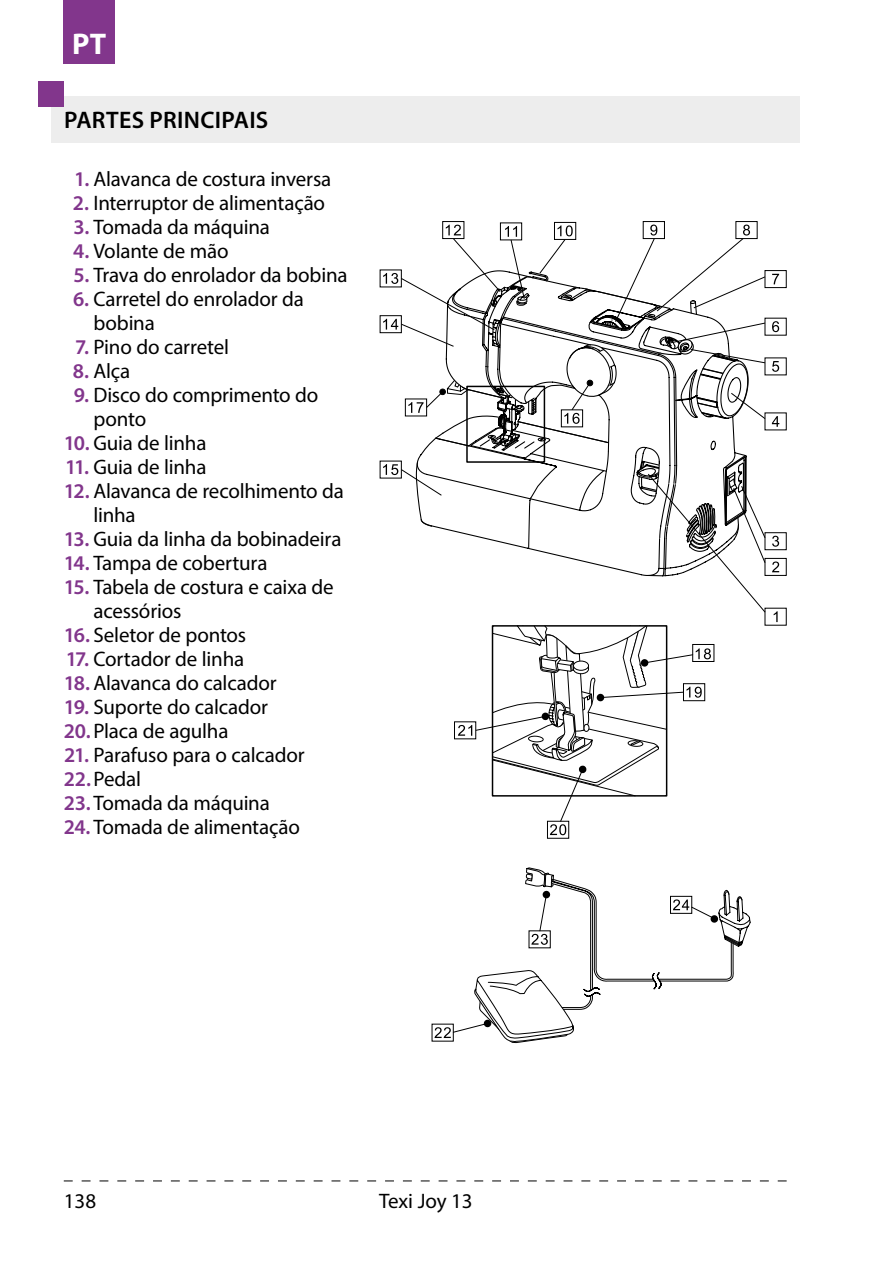
<style>
.page{position:relative;width:893px;height:1263px;background:#fff}
.page>*{position:absolute;margin:0;border:0;box-sizing:border-box;transform-origin:0 0}
.t1{font:700 30px "Myriad Pro";color:#fff}
.t2{font:600 24px "Myriad Pro";letter-spacing:.015em;color:#000}
.t3{font:21px/24px "Myriad Pro";letter-spacing:-.01em;color:#000}
.s1{font-weight:600;color:#82368c}
</style>
<div class="page">
<svg style="left:64px;top:1181px;width:723px;height:1px"></svg>
<div style="left:64px;top:0;width:51px;height:64px;background:#82368c"></div>
<div style="left:51px;top:96px;width:748px;height:46px;background:#ededed"></div>
<div style="left:38px;top:81px;width:26px;height:25px;background:#82368c"></div>
<svg style="left:664px;top:363px;width:85px;height:110px"></svg>
<svg style="left:416px;top:290px;width:248px;height:286px"></svg>
<div style="left:466px;top:386px;width:79px;height:77px;border:2px solid #000"></div>
<svg style="left:774px;top:611px;width:4px;height:11px"></svg>
<div style="left:765px;top:558px;width:22px;height:18px;border:1px solid #000"></div>
<svg style="left:772px;top:561px;width:7px;height:11px"></svg>
<svg style="left:648px;top:473px;width:118px;height:140px"></svg>
<div style="left:765px;top:532px;width:22px;height:18px;border:1px solid #000"></div>
<svg style="left:772px;top:536px;width:7px;height:11px"></svg>
<svg style="left:731px;top:393px;width:35px;height:26px"></svg>
<svg style="left:772px;top:416px;width:7px;height:11px"></svg>
<svg style="left:772px;top:361px;width:7px;height:11px"></svg>
<svg style="left:772px;top:321px;width:7px;height:11px"></svg>
<div style="left:765px;top:270px;width:22px;height:18px;border:1px solid #000"></div>
<svg style="left:772px;top:274px;width:7px;height:10px"></svg>
<div style="left:735px;top:221px;width:23px;height:18px;border:1px solid #000"></div>
<div style="left:643px;top:221px;width:22px;height:18px;border:1px solid #000"></div>
<svg style="left:611px;top:225px;width:154px;height:138px"></svg>
<div style="left:554px;top:222px;width:22px;height:18px;border:1px solid #000"></div>
<div style="left:442px;top:221px;width:22px;height:18px;border:1px solid #000"></div>
<svg style="left:383px;top:464px;width:59px;height:32px"></svg>
<svg style="left:383px;top:225px;width:210px;height:203px"></svg>
<div style="left:547px;top:821px;width:22px;height:18px;border:1px solid #000"></div>
<div style="left:454px;top:721px;width:22px;height:18px;border:1px solid #000"></div>
<svg style="left:458px;top:625px;width:253px;height:210px"></svg>
<svg style="left:434px;top:867px;width:317px;height:176px"></svg>
<h1 class="t1" style="left:72px;top:24px;width:36px">PT</h1>
<p class="t2" style="left:64px;top:105px;width:206px">PARTES PRINCIPAIS</p>
<p class="t3" style="left:74px;top:166px;width:259px"><span class="s1">1.</span> Alavanca de costura inversa</p>
<p class="t3" style="left:73px;top:190px;width:254px"><span class="s1">2.</span> Interruptor de alimentação</p>
<p class="t3" style="left:73px;top:214px;width:198px"><span class="s1">3.</span> Tomada da máquina</p>
<p class="t3" style="left:73px;top:238px;width:157px"><span class="s1">4.</span> Volante de mão</p>
<p class="t3" style="left:73px;top:262px;width:276px"><span class="s1">5.</span> Trava do enrolador da bobina</p>
<p class="t3" style="left:94px;top:286px;width:212px;text-indent:-20px"><span class="s1">6.</span> Carretel do enrolador da bobina</p>
<p class="t3" style="left:75px;top:334px;width:155px"><span class="s1">7.</span> Pino do carretel</p>
<p class="t3" style="left:73px;top:358px;width:59px"><span class="s1">8.</span> Alça</p>
<p class="t3" style="left:93px;top:382px;width:226px;text-indent:-20px"><span class="s1">9.</span> Disco do comprimento do ponto</p>
<p class="t3" style="left:64px;top:430px;width:144px"><span class="s1">10.</span> Guia de linha</p>
<p class="t3" style="left:65px;top:454px;width:143px"><span class="s1">11.</span> Guia de linha</p>
<p class="t3" style="left:93px;top:478px;width:252px;text-indent:-30px"><span class="s1">12.</span> Alavanca de recolhimento da linha</p>
<p class="t3" style="left:64px;top:527px;width:279px"><span class="s1">13.</span> Guia da linha da bobinadeira</p>
<p class="t3" style="left:64px;top:551px;width:205px"><span class="s1">14.</span> Tampa de cobertura</p>
<p class="t3" style="left:94px;top:575px;width:242px;text-indent:-30px"><span class="s1">15.</span> Tabela de costura e caixa de acessórios</p>
<p class="t3" style="left:64px;top:623px;width:184px"><span class="s1">16.</span> Seletor de pontos</p>
<p class="t3" style="left:66px;top:647px;width:180px"><span class="s1">17.</span> Cortador de linha</p>
<p class="t3" style="left:64px;top:671px;width:214px"><span class="s1">18.</span> Alavanca do calcador</p>
<p class="t3" style="left:64px;top:695px;width:206px"><span class="s1">19.</span> Suporte do calcador</p>
<p class="t3" style="left:64px;top:719px;width:166px"><span class="s1">20.</span> Placa de agulha</p>
<p class="t3" style="left:64px;top:743px;width:242px"><span class="s1">21.</span> Parafuso para o calcador<br><span class="s1">22.</span>Pedal</p>
<p class="t3" style="left:64px;top:791px;width:208px"><span class="s1">23.</span> Tomada da máquina</p>
<p class="t3" style="left:64px;top:815px;width:238px"><span class="s1">24.</span> Tomada de alimentação</p>
<p class="t3" style="left:64px;top:1188px;width:34px">138</p>
<p class="t3" style="left:379px;top:1188px;width:95px">Texi Joy 13</p>
</div>
